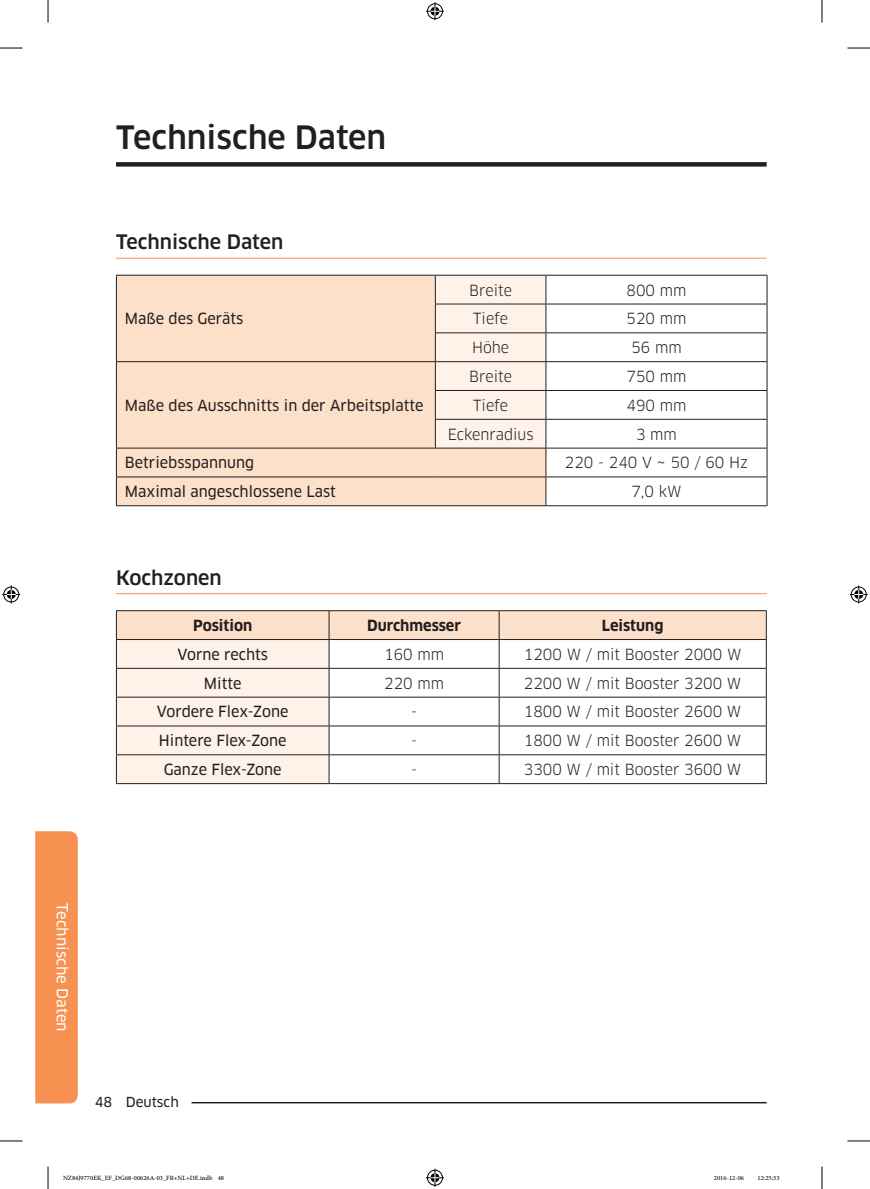
<style>
.page{position:relative;width:870px;height:1189px;background:#fff}
.page>*{position:absolute;margin:0;border:0;box-sizing:border-box;transform-origin:0 0}
.t1{font:500 31.5px "Samsung Clan Pro";color:#231f20}
.t2{font:500 19.5px "Samsung Clan Pro";color:#231f20}
.t3{font:15px "Samsung Clan Pro";color:#231f20}
.t4{font:15px "Samsung Clan Pro News";color:#231f20}
.t5{font:700 15px "Samsung Clan Pro";color:#231f20}
.t6{font:15px "Samsung Clan Pro News";color:#fff}
.t7{font:13.5px "Samsung Clan Pro News";color:#231f20}
.t8{font:9px "Adobe Arabic";color:#000}
</style>
<div class="page">
<hr style="left:116px;top:1102px;width:651px;height:1px;background:#231f20">
<div style="left:95px;top:1094px;width:97px;height:15px;background:#fff"></div>
<div style="left:35px;top:831px;width:43px;height:272px;background:#f69151"></div>
<div style="left:116px;top:162px;width:651px;height:5px;background:#231f20"></div>
<hr style="left:116px;top:258px;width:651px;height:1px;background:#f69151">
<hr style="left:116px;top:593px;width:651px;height:1px;background:#f69151">
<div style="left:117px;top:276px;width:318px;height:229px;background:#fde0c9"></div>
<hr style="left:546px;top:275px;width:221px;height:1px;background:#231f20">
<hr style="left:546px;top:304px;width:221px;height:1px;background:#231f20">
<hr style="left:546px;top:332px;width:221px;height:1px;background:#231f20">
<hr style="left:546px;top:361px;width:221px;height:1px;background:#231f20">
<hr style="left:546px;top:390px;width:221px;height:1px;background:#231f20">
<hr style="left:546px;top:419px;width:221px;height:1px;background:#231f20">
<hr style="left:546px;top:448px;width:221px;height:1px;background:#231f20">
<hr style="left:546px;top:476px;width:221px;height:1px;background:#231f20">
<svg style="left:767px;top:276px;width:1px;height:229px"></svg>
<hr style="left:546px;top:505px;width:221px;height:1px;background:#231f20">
<hr style="left:116px;top:275px;width:319px;height:1px;background:#231f20">
<hr style="left:116px;top:361px;width:319px;height:1px;background:#231f20">
<hr style="left:116px;top:448px;width:319px;height:1px;background:#231f20">
<hr style="left:116px;top:476px;width:319px;height:1px;background:#231f20">
<svg style="left:116px;top:276px;width:1px;height:229px"></svg>
<hr style="left:116px;top:505px;width:319px;height:1px;background:#231f20">
<hr style="left:435px;top:505px;width:111px;height:1px;background:#231f20">
<svg style="left:435px;top:275px;width:111px;height:230px;background:#f2e2d7"></svg>
<hr style="left:116px;top:610px;width:213px;height:1px;background:#231f20">
<hr style="left:329px;top:610px;width:170px;height:1px;background:#231f20">
<hr style="left:499px;top:610px;width:268px;height:1px;background:#231f20">
<svg style="left:116px;top:611px;width:651px;height:172px"></svg>
<hr style="left:116px;top:783px;width:213px;height:1px;background:#231f20">
<hr style="left:329px;top:783px;width:170px;height:1px;background:#231f20">
<hr style="left:499px;top:783px;width:268px;height:1px;background:#231f20">
<svg style="left:0;top:48px;width:22px;height:1px"></svg>
<svg style="left:847px;top:48px;width:23px;height:1px"></svg>
<svg style="left:0;top:1141px;width:22px;height:1px"></svg>
<svg style="left:847px;top:1141px;width:23px;height:1px"></svg>
<svg style="left:48px;top:0;width:1px;height:23px"></svg>
<svg style="left:48px;top:1166px;width:1px;height:23px"></svg>
<svg style="left:822px;top:0;width:1px;height:23px"></svg>
<svg style="left:822px;top:1166px;width:1px;height:23px"></svg>
<svg style="left:426px;top:2px;width:18px;height:18px"></svg>
<svg style="left:426px;top:1169px;width:18px;height:18px"></svg>
<svg style="left:2px;top:585px;width:18px;height:18px"></svg>
<svg style="left:850px;top:585px;width:18px;height:18px"></svg>
<h1 class="t1" style="left:116px;top:119px;width:272px">Technische Daten</h1>
<h2 class="t2" style="left:116px;top:231px;width:169px">Technische Daten</h2>
<p class="t4" style="left:125px;top:310px;width:120px">Maße des Geräts</p>
<p class="t4" style="left:125px;top:396px;width:300px">Maße des Ausschnitts in der Arbeitsplatte</p>
<p class="t3" style="left:469px;top:281px;width:44px">Breite</p>
<p class="t3" style="left:627px;top:281px;width:61px">800 mm</p>
<p class="t3" style="left:473px;top:310px;width:36px">Tiefe</p>
<p class="t3" style="left:627px;top:310px;width:61px">520 mm</p>
<p class="t3" style="left:472px;top:339px;width:39px">Höhe</p>
<p class="t3" style="left:631px;top:339px;width:52px">56 mm</p>
<p class="t3" style="left:469px;top:367px;width:44px">Breite</p>
<p class="t3" style="left:627px;top:367px;width:61px">750 mm</p>
<p class="t3" style="left:473px;top:396px;width:36px">Tiefe</p>
<p class="t3" style="left:627px;top:396px;width:61px">490 mm</p>
<p class="t3" style="left:448px;top:425px;width:87px">Eckenradius</p>
<p class="t3" style="left:636px;top:425px;width:42px">3 mm</p>
<p class="t4" style="left:125px;top:454px;width:131px">Betriebsspannung</p>
<p class="t3" style="left:565px;top:454px;width:185px">220 - 240 V ~ 50 / 60 Hz</p>
<p class="t4" style="left:125px;top:483px;width:212px">Maximal angeschlossene Last</p>
<p class="t3" style="left:631px;top:483px;width:52px">7,0 kW</p>
<h2 class="t2" style="left:116px;top:566px;width:107px">Kochzonen</h2>
<p class="t5" style="left:193px;top:617px;width:61px">Position</p>
<p class="t5" style="left:367px;top:617px;width:96px">Durchmesser</p>
<p class="t5" style="left:602px;top:617px;width:63px">Leistung</p>
<p class="t4" style="left:178px;top:645px;width:92px">Vorne rechts</p>
<p class="t3" style="left:384px;top:645px;width:61px">160 mm</p>
<p class="t3" style="left:524px;top:645px;width:219px">1200 W / mit Booster 2000 W</p>
<p class="t4" style="left:204px;top:674px;width:39px">Mitte</p>
<p class="t3" style="left:384px;top:674px;width:61px">220 mm</p>
<p class="t3" style="left:524px;top:674px;width:219px">2200 W / mit Booster 3200 W</p>
<p class="t4" style="left:157px;top:703px;width:133px">Vordere Flex-Zone</p>
<p class="t3" style="left:411px;top:703px;width:8px">-</p>
<p class="t3" style="left:524px;top:703px;width:219px">1800 W / mit Booster 2600 W</p>
<p class="t4" style="left:159px;top:732px;width:129px">Hintere Flex-Zone</p>
<p class="t3" style="left:411px;top:732px;width:8px">-</p>
<p class="t3" style="left:524px;top:732px;width:219px">1800 W / mit Booster 2600 W</p>
<p class="t4" style="left:164px;top:761px;width:119px">Ganze Flex-Zone</p>
<p class="t3" style="left:411px;top:761px;width:8px">-</p>
<p class="t3" style="left:524px;top:761px;width:219px">3300 W / mit Booster 3600 W</p>
<p class="t6" style="left:71px;top:903px;width:130px;rotate:90deg">Technische Daten</p>
<p class="t7" style="left:95px;top:1094px;width:85px">48 Deutsch</p>
<p class="t8" style="left:63px;top:1171px;width:163px">NZ84J9770EK_EF_DG68-00626A-03_FR+NL+DE.indb 48</p>
<p class="t8" style="left:714px;top:1171px;width:32px">2016-12-06</p>
<p class="t8" style="left:757px;top:1171px;width:24px">12:25:33</p>
</div>
